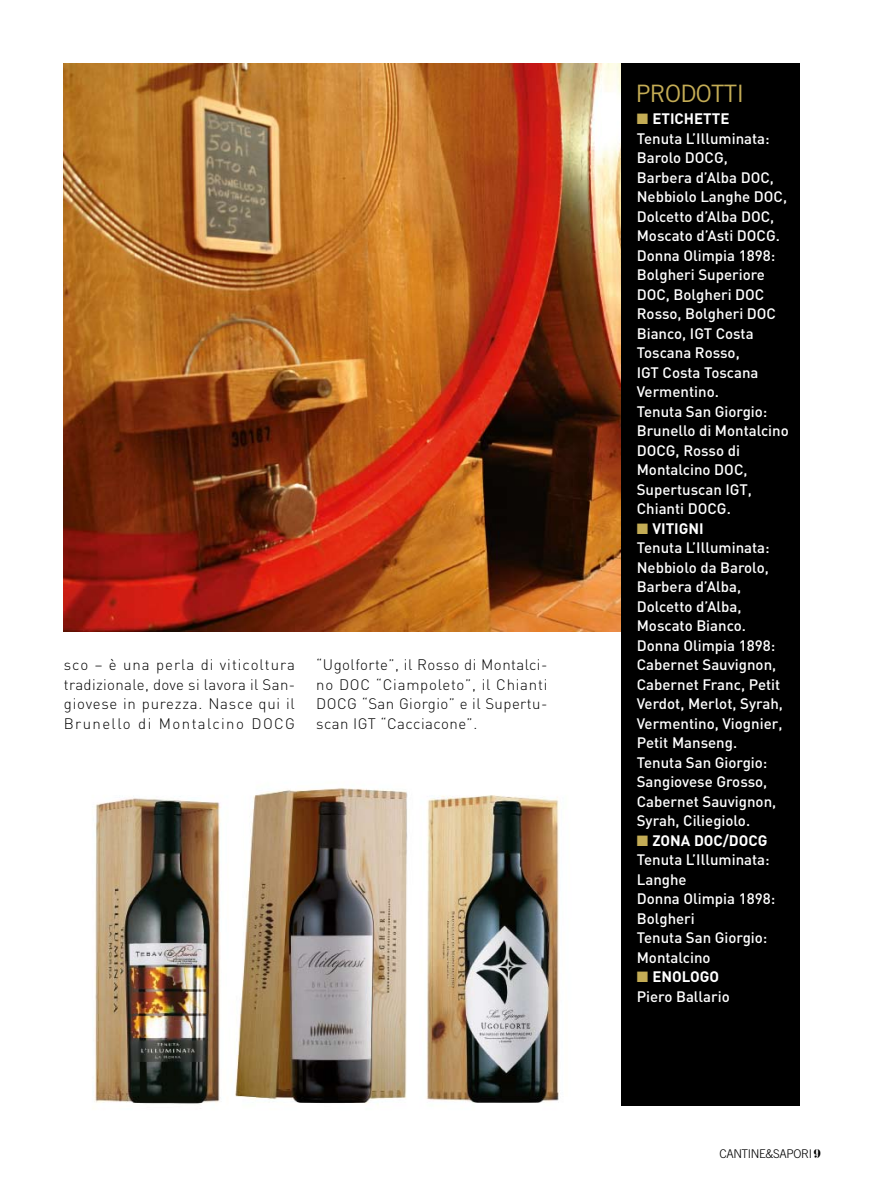
<style>
.page{position:relative;width:885px;height:1191px;background:#fff}
.page>*{position:absolute;margin:0;border:0;box-sizing:border-box;transform-origin:0 0}
.t1{font:24px "Trade Gothic LT Std";color:#c4ac55}
.t2{font:500 15px/19.5px "DIN";color:#fff}
.t3{font:300 15px/19.5px "DIN";letter-spacing:.05em;color:#000;text-align:justify}
.t4{font:300 12px "Trade Gothic";letter-spacing:-.03em;color:#000}
.s1{color:#c4ac55}
.s2{font-weight:700}
.s3{font-family:"Pistilli";font-weight:400}
</style>
<div class="page">
<img style="left:64px;top:64px;width:557px;height:567px">
<img style="left:94px;top:787px;width:466px;height:318px">
<div style="left:621px;top:64px;width:178px;height:1042px;background:#000"></div>
<p class="t3" style="left:64px;top:655px;width:233px">sco – è una perla di viticoltura tradizionale, dove si lavora il San&shy;giovese in purezza. Nasce qui il Brunello di Montalcino DOCG</p>
<p class="t3" style="left:316px;top:655px;width:233px">“Ugolforte”, il Rosso di Montalci&shy;no DOC “Ciampoleto”, il Chianti DOCG “San Giorgio” e il Supertu&shy;scan IGT “Cacciacone”.</p>
<h1 class="t1" style="left:636px;top:79px;width:43px">PRODOTTI</h1>
<p class="t2" style="left:636px;top:108px;width:153px"><span class="s1">■</span> <span class="s2">ETICHETTE<br></span>Tenuta L’Illuminata:<br>Barolo DOCG,<br>Barbera d’Alba DOC,<br>Nebbiolo Langhe DOC,<br>Dolcetto d’Alba DOC,<br>Moscato d’Asti DOCG.<br>Donna Olimpia 1898:<br>Bolgheri Superiore<br>DOC, Bolgheri DOC<br>Rosso, Bolgheri DOC<br>Bianco, IGT Costa<br>Toscana Rosso,<br>IGT Costa Toscana<br>Vermentino.<br>Tenuta San Giorgio:<br>Brunello di Montalcino<br>DOCG, Rosso di<br>Montalcino DOC,<br>Supertuscan IGT,<br>Chianti DOCG.</p>
<p class="t2" style="left:636px;top:518px;width:148px"><span class="s1">■</span> <span class="s2">VITIGNI<br></span>Tenuta L’Illuminata:<br>Nebbiolo da Barolo,<br>Barbera d’Alba,<br>Dolcetto d’Alba,<br>Moscato Bianco.<br>Donna Olimpia 1898:<br>Cabernet Sauvignon,<br>Cabernet Franc, Petit<br>Verdot, Merlot, Syrah,<br>Vermentino, Viognier,<br>Petit Manseng.<br>Tenuta San Giorgio:<br>Sangiovese Grosso,<br>Cabernet Sauvignon,<br>Syrah, Ciliegiolo.</p>
<p class="t2" style="left:636px;top:830px;width:140px"><span class="s1">■</span> <span class="s2">ZONA DOC/DOCG<br></span>Tenuta L’Illuminata:<br>Langhe<br>Donna Olimpia 1898:<br>Bolgheri<br>Tenuta San Giorgio:<br>Montalcino</p>
<p class="t2" style="left:636px;top:966px;width:95px"><span class="s1">■</span> <span class="s2">ENOLOGO<br></span>Piero Ballario</p>
<p class="t4" style="left:719px;top:1146px;width:103px">CANTINE&amp;SAPORI<span class="s3">9</span></p>
</div>
